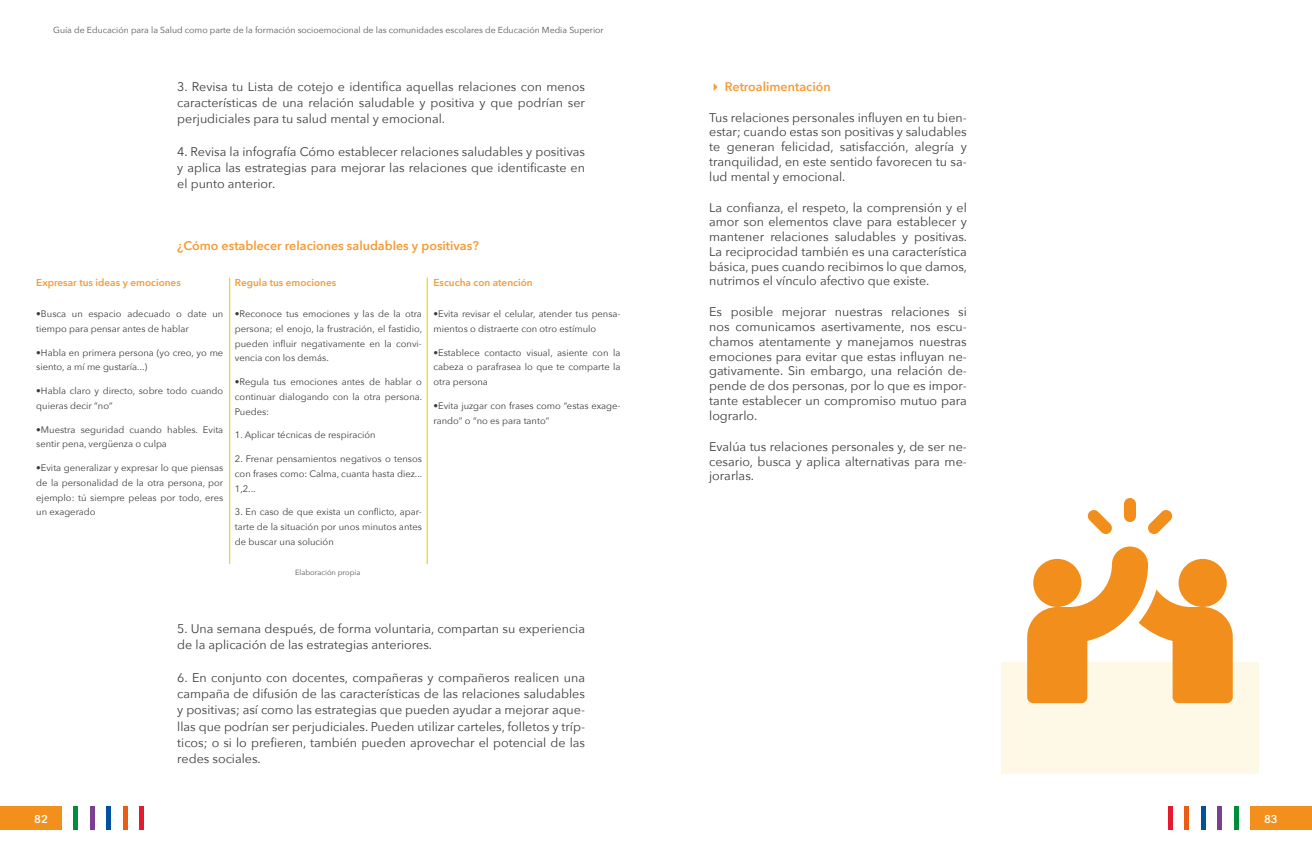
<style>
.page{position:relative;width:1312px;height:851px;background:#fff}
.page>*{position:absolute;margin:0;border:0;box-sizing:border-box;transform-origin:0 0}
.t1{font:12.5px/14.8px "Avenir Next";color:#3c3c3b;text-align:justify}
.t2{font:600 12.5px "Avenir Next";color:#f59b36}
.t3{font:600 11.25px "Avenir Next";color:#fff}
.t4{font:600 10px "Avenir Next";color:#f59b36}
.t5{font:9.38px/14.8px "Avenir Next";color:#3c3c3b}
.t6{font:8.75px "Avenir Next";color:#575756}
.t7{font:7.5px "Avenir Next";color:#575756}
</style>
<div class="page">
<div style="left:0;top:806px;width:62px;height:24px;background:#f38f1c"></div>
<div style="left:139px;top:806px;width:5px;height:24px;background:#e51a2f"></div>
<hr style="left:123px;top:806px;width:4px;height:24px;background:#ea5b13">
<div style="left:106px;top:806px;width:5px;height:24px;background:#0052a1"></div>
<hr style="left:90px;top:806px;width:4px;height:24px;background:#7a3f91">
<hr style="left:74px;top:806px;width:4px;height:24px;background:#008d39">
<hr style="left:229px;top:278px;width:1px;height:285px;background:#f4d904">
<hr style="left:426px;top:278px;width:2px;height:285px;background:#f4d904">
<div style="left:1000px;top:662px;width:258px;height:112px;background:#fef9e6"></div>
<div style="left:1123px;top:498px;width:12px;height:24px;background:#f28f1c;border-radius:6px"></div>
<svg style="left:1148px;top:510px;width:24px;height:24px"></svg>
<svg style="left:1087px;top:510px;width:25px;height:24px"></svg>
<svg style="left:1027px;top:546px;width:205px;height:157px"></svg>
<div style="left:1250px;top:806px;width:61px;height:24px;background:#f38f1c"></div>
<div style="left:1167px;top:806px;width:5px;height:24px;background:#e51a2f"></div>
<hr style="left:1184px;top:806px;width:4px;height:24px;background:#ea5b13">
<div style="left:1200px;top:806px;width:5px;height:24px;background:#0052a1"></div>
<hr style="left:1217px;top:806px;width:4px;height:24px;background:#7a3f91">
<div style="left:1233px;top:806px;width:5px;height:24px;background:#008d39"></div>
<p class="t6" style="left:53px;top:23px;width:552px">Guía de Educación para la Salud como parte de la formación socioemocional de las comunidades escolares de Educación Media Superior</p>
<p class="t1" style="left:177px;top:77px;width:409px;line-height:16.2px">3. Revisa tu Lista de cotejo e identifica aquellas relaciones con menos características de una relación saludable y positiva y que podrían ser perjudiciales para tu salud mental y emocional.</p>
<p class="t1" style="left:177px;top:142px;width:409px;line-height:16.2px">4. Revisa la infografía Cómo establecer relaciones saludables y positivas y aplica las estrategias para mejorar las relaciones que identificaste en el punto anterior.</p>
<p class="t2" style="left:177px;top:235px;width:303px">¿Cómo establecer relaciones saludables y positivas?</p>
<p class="t4" style="left:36px;top:274px;width:146px">Expresar tus ideas y emociones</p>
<p class="t5" style="left:36px;top:306px;width:188px">•Busca un espacio adecuado o date un tiempo para pensar antes de hablar</p>
<p class="t5" style="left:36px;top:344px;width:188px">•Habla en primera persona (yo creo, yo me siento, a mí me gustaría...)</p>
<p class="t5" style="left:36px;top:383px;width:188px">•Habla claro y directo, sobre todo cuando quieras decir “no”</p>
<p class="t5" style="left:36px;top:421px;width:188px">•Muestra seguridad cuando hables. Evita sentir pena, vergüenza o culpa</p>
<p class="t5" style="left:36px;top:460px;width:188px;text-align:justify">•Evita generalizar y expresar lo que piensas de la personalidad de la otra persona, por ejemplo: tú siempre peleas por todo, eres un exagerado</p>
<p class="t4" style="left:235px;top:274px;width:103px">Regula tus emociones</p>
<p class="t5" style="left:235px;top:306px;width:189px;text-align:justify">•Reconoce tus emociones y las de la otra persona; el enojo, la frustración, el fastidio, pueden influir negativamente en la convi&shy;vencia con los demás.</p>
<p class="t5" style="left:235px;top:374px;width:189px;text-align:justify">•Regula tus emociones antes de hablar o continuar dialogando con la otra persona.<br>Puedes:</p>
<p class="t5" style="left:235px;top:427px;width:142px">1. Aplicar técnicas de respiración</p>
<p class="t5" style="left:235px;top:451px;width:189px;text-align:justify">2. Frenar pensamientos negativos o tensos con frases como: Calma, cuanta hasta diez...<br>1,2...</p>
<p class="t5" style="left:235px;top:504px;width:188px;text-align:justify">3. En caso de que exista un conflicto, apar&shy;tarte de la situación por unos minutos antes de buscar una solución</p>
<p class="t4" style="left:433px;top:274px;width:101px">Escucha con atención</p>
<p class="t5" style="left:433px;top:306px;width:188px">•Evita revisar el celular, atender tus pensa&shy;mientos o distraerte con otro estímulo</p>
<p class="t5" style="left:433px;top:344px;width:188px;text-align:justify">•Establece contacto visual, asiente con la cabeza o parafrasea lo que te comparte la otra persona</p>
<p class="t5" style="left:433px;top:397px;width:188px">•Evita juzgar con frases como “estas exage&shy;rando” o “no es para tanto”</p>
<p class="t7" style="left:295px;top:566px;width:67px">Elaboración propia</p>
<p class="t3" style="left:34px;top:809px;width:15px">82</p>
<p class="t1" style="left:177px;top:620px;width:409px;line-height:16.2px">5. Una semana después, de forma voluntaria, compartan su experiencia de la aplicación de las estrategias anteriores.</p>
<p class="t1" style="left:177px;top:668px;width:409px;line-height:16.2px">6. En conjunto con docentes, compañeras y compañeros realicen una campaña de difusión de las características de las relaciones saludables y positivas; así como las estrategias que pueden ayudar a mejorar aque&shy;llas que podrían ser perjudiciales. Pueden utilizar carteles, folletos y tríp&shy;ticos; o si lo prefieren, también pueden aprovechar el potencial de las redes sociales.</p>
<p class="t2" style="left:709px;top:75px;width:123px">✔ Retroalimentación</p>
<p class="t1" style="left:709px;top:109px;width:259px">Tus relaciones personales influyen en tu bien&shy;estar; cuando estas son positivas y saludables te generan felicidad, satisfacción, alegría y tranquilidad, en este sentido favorecen tu sa&shy;lud mental y emocional.</p>
<p class="t1" style="left:709px;top:199px;width:259px">La confianza, el respeto, la comprensión y el amor son elementos clave para establecer y mantener relaciones saludables y positivas.<br>La reciprocidad también es una característica básica, pues cuando recibimos lo que damos, nutrimos el vínculo afectivo que existe.</p>
<p class="t1" style="left:709px;top:304px;width:259px">Es posible mejorar nuestras relaciones si nos comunicamos asertivamente, nos escu&shy;chamos atentamente y manejamos nuestras emociones para evitar que estas influyan ne&shy;gativamente. Sin embargo, una relación de&shy;pende de dos personas, por lo que es impor&shy;tante establecer un compromiso mutuo para lograrlo.</p>
<p class="t1" style="left:709px;top:438px;width:259px">Evalúa tus relaciones personales y, de ser ne&shy;cesario, busca y aplica alternativas para me&shy;jorarlas.</p>
<p class="t3" style="left:1263px;top:809px;width:15px">83</p>
</div>
